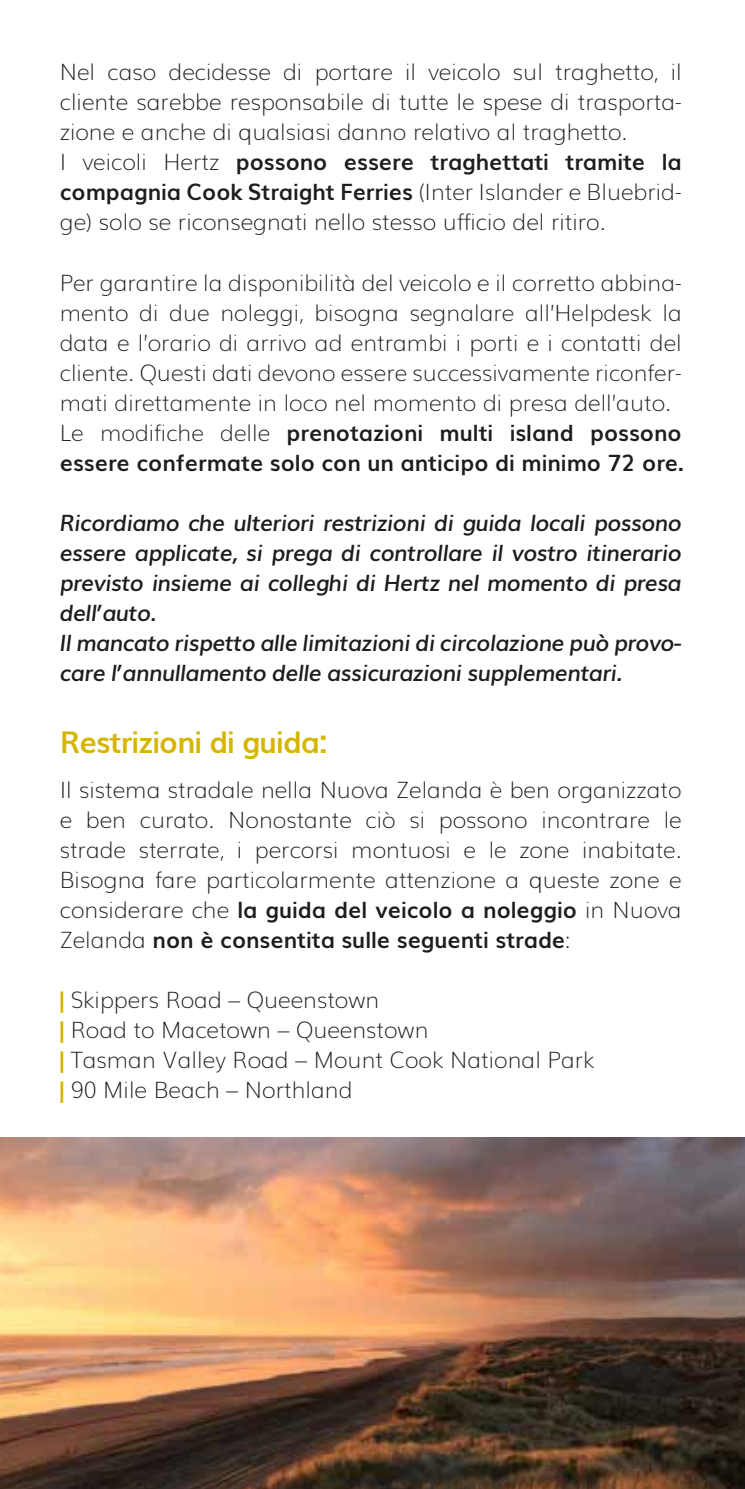
<style>
.page{position:relative;width:745px;height:1489px;background:#fff}
.page>*{position:absolute;margin:0;border:0;box-sizing:border-box;transform-origin:0 0}
.t1{font:700 30px "Muli";letter-spacing:-.025em;color:#d6b500}
.t2{font:200 22.5px/30px "Muli";color:#1d1d1b}
.t3{font:italic 600 22.5px/30px "Muli";letter-spacing:-.025em;color:#1d1d1b}
.s1{font-weight:700}
.s2{font-weight:700;color:#d6b500}
</style>
<div class="page">
<img style="left:0;top:1137px;width:744px;height:351px">
<p class="t2" style="left:60px;top:56px;width:623px">Nel caso decidesse di portare il veicolo sul traghetto, il cliente sarebbe responsabile di tutte le spese di trasporta&shy;zione e anche di qualsiasi danno relativo al traghetto.<br>I veicoli Hertz <span class="s1">possono essere traghettati tramite la compagnia Cook Straight Ferries</span> (Inter Islander e Bluebrid&shy;ge) solo se riconsegnati nello stesso ufficio del ritiro.</p>
<p class="t2" style="left:60px;top:266px;width:625px">Per garantire la disponibilità del veicolo e il corretto abbina&shy;mento di due noleggi, bisogna segnalare all’Helpdesk la data e l’orario di arrivo ad entrambi i porti e i contatti del cliente. Questi dati devono essere successivamente riconfer&shy;mati direttamente in loco nel momento di presa dell’auto.<br>Le modifiche delle <span class="s1">prenotazioni multi island possono essere confermate solo con un anticipo di minimo 72 ore.</span></p>
<p class="t3" style="left:60px;top:506px;width:623px">Ricordiamo che ulteriori restrizioni di guida locali possono essere applicate, si prega di controllare il vostro itinerario previsto insieme ai colleghi di Hertz nel momento di presa dell’auto.<br>Il mancato rispetto alle limitazioni di circolazione può provo&shy;care l’annullamento delle assicurazioni supplementari.</p>
<h1 class="t1" style="left:60px;top:717px;width:269px">Restrizioni di guida:</h1>
<p class="t2" style="left:60px;top:773px;width:623px;text-align:justify">Il sistema stradale nella Nuova Zelanda è ben organizzato e ben curato. Nonostante ciò si possono incontrare le strade sterrate, i percorsi montuosi e le zone inabitate.<br>Bisogna fare particolarmente attenzione a queste zone e considerare che <span class="s1">la guida del veicolo a noleggio</span> in Nuova Zelanda <span class="s1">non è consentita sulle seguenti strade</span>:</p>
<p class="t2" style="left:60px;top:983px;width:536px"><span class="s2">|</span> Skippers Road – Queenstown<br><span class="s2">|</span> Road to Macetown – Queenstown<br><span class="s2">|</span> Tasman Valley Road – Mount Cook National Park <span class="s2">|</span> 90 Mile Beach – Northland</p>
</div>
